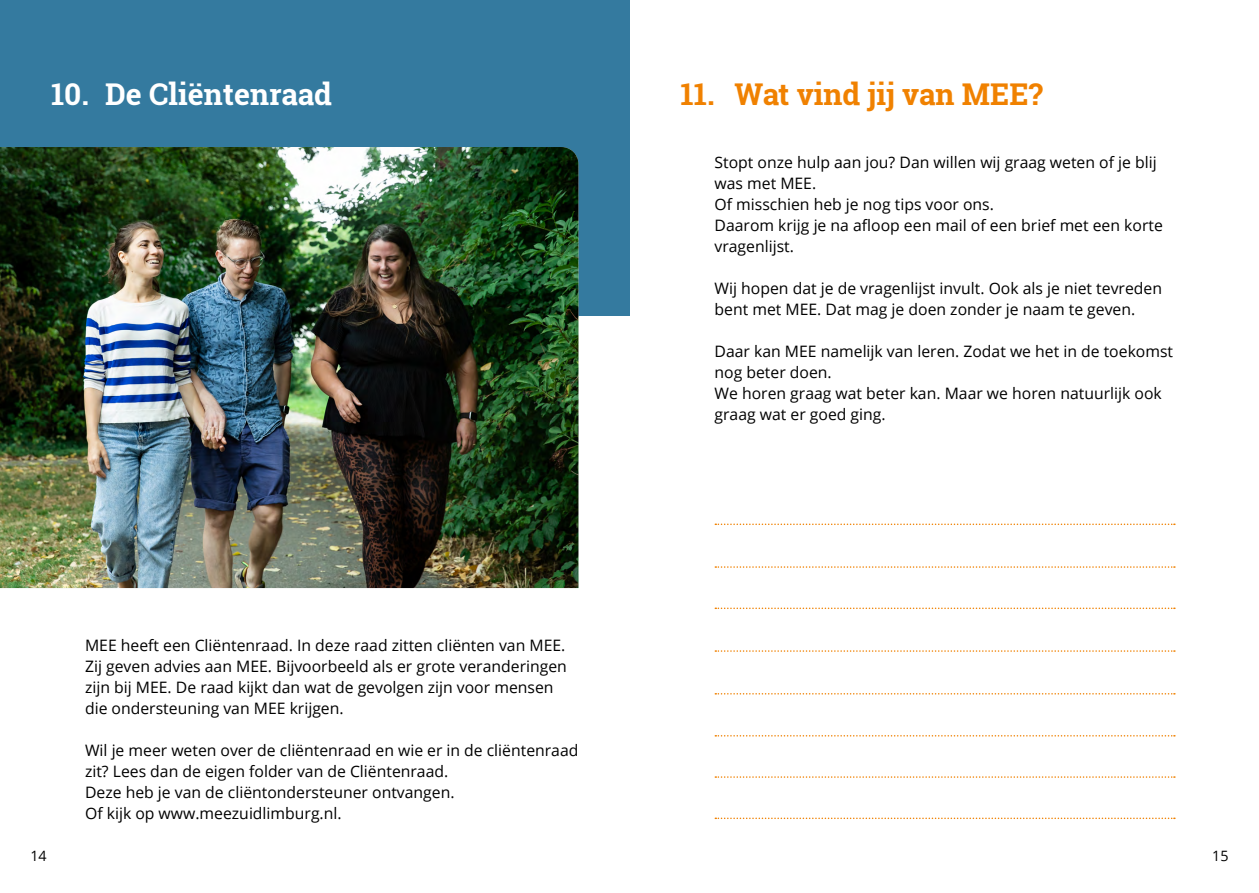
<style>
.page{position:relative;width:1259px;height:893px;background:#fff}
.page>*{position:absolute;margin:0;border:0;box-sizing:border-box;transform-origin:0 0}
.t1{font:700 30px "Roboto Slab";color:#f08100}
.t2{font:700 30px "Roboto Slab";color:#fff}
.t3{font:15.75px/21px "Open Sans";color:#000}
.t4{font:14.25px "Open Sans";color:#000}
</style>
<div class="page">
<svg style="left:715px;top:524px;width:460px;height:1px"></svg>
<svg style="left:715px;top:566px;width:460px;height:2px"></svg>
<svg style="left:715px;top:608px;width:460px;height:1px"></svg>
<svg style="left:715px;top:650px;width:460px;height:2px"></svg>
<svg style="left:715px;top:693px;width:460px;height:2px"></svg>
<svg style="left:715px;top:735px;width:460px;height:2px"></svg>
<svg style="left:715px;top:776px;width:460px;height:2px"></svg>
<svg style="left:715px;top:818px;width:460px;height:1px"></svg>
<div style="left:0;top:0;width:629px;height:315px;background:#347a9f"></div>
<img style="left:0;top:147px;width:578px;height:441px">
<h1 class="t2" style="left:51px;top:74px;width:282px">10. De Cliëntenraad</h1>
<p class="t3" style="left:85px;top:634px;width:483px">MEE heeft een Cliëntenraad. In deze raad zitten cliënten van MEE.<br>Zij geven advies aan MEE. Bijvoorbeeld als er grote veranderingen zijn bij MEE. De raad kijkt dan wat de gevolgen zijn voor mensen die ondersteuning van MEE krijgen.</p>
<p class="t3" style="left:85px;top:739px;width:495px">Wil je meer weten over de cliëntenraad en wie er in de cliëntenraad zit? Lees dan de eigen folder van de Cliëntenraad.<br>Deze heb je van de cliëntondersteuner ontvangen.<br>Of kijk op www.meezuidlimburg.nl.</p>
<h1 class="t1" style="left:680px;top:74px;width:364px">11. Wat vind jij van MEE?</h1>
<p class="t3" style="left:714px;top:151px;width:450px">Stopt onze hulp aan jou? Dan willen wij graag weten of je blij was met MEE.<br>Of misschien heb je nog tips voor ons.<br>Daarom krijg je na afloop een mail of een brief met een korte vragenlijst.</p>
<p class="t3" style="left:714px;top:277px;width:449px">Wij hopen dat je de vragenlijst invult. Ook als je niet tevreden bent met MEE. Dat mag je doen zonder je naam te geven.</p>
<p class="t3" style="left:714px;top:340px;width:460px">Daar kan MEE namelijk van leren. Zodat we het in de toekomst nog beter doen.<br>We horen graag wat beter kan. Maar we horen natuurlijk ook graag wat er goed ging.</p>
<p class="t4" style="left:30px;top:846px;width:18px">14</p>
<p class="t4" style="left:1212px;top:846px;width:18px">15</p>
</div>
